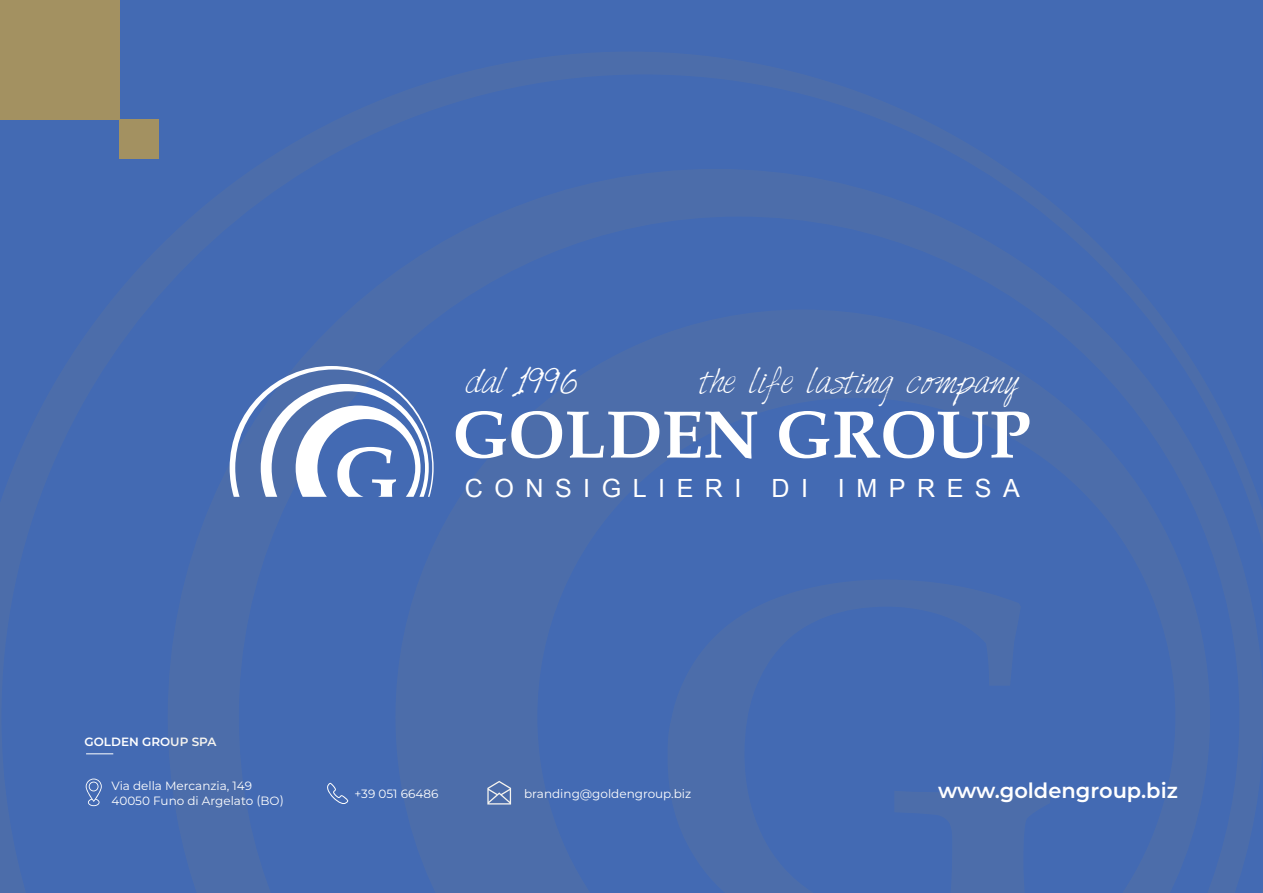
<style>
.page{position:relative;width:1263px;height:893px;background:#436ab3}
.page>*{position:absolute;margin:0;border:0;box-sizing:border-box;transform-origin:0 0}
.t1{font:700 67.35px "Queens Park";color:#fff}
.t2{font:30.15px "Harabara Hand";letter-spacing:-.025em;color:#fff}
.t3{font:25.05px "Arial";letter-spacing:.455em;color:#fff}
.t4{font:600 21px "Montserrat";color:#fff}
.t5{font:12px/14.4px "Montserrat";color:#fff}
.t6{font:600 12px "Montserrat";color:#fff}
</style>
<div class="page">
<svg style="left:230px;top:366px;width:204px;height:131px"></svg>
<div style="left:0;top:0;width:119px;height:119px;background:#a39161"></div>
<div style="left:119px;top:119px;width:40px;height:40px;background:#a39161"></div>
<h2 class="t2" style="left:466px;top:364px;width:112px">dal 1996</h2>
<h2 class="t2" style="left:699px;top:364px;width:321px">the life lasting company</h2>
<h1 class="t1" style="left:453px;top:396px;width:579px">GOLDEN GROUP</h1>
<h3 class="t3" style="left:465px;top:471px;width:557px">CONSIGLIERI DI IMPRESA</h3>
<p class="t6" style="left:85px;top:733px;width:133px">GOLDEN GROUP SPA</p>
<p class="t5" style="left:111px;top:778px;width:174px">Via della Mercanzia, 149<br>40050 Funo di Argelato (BO)</p>
<p class="t5" style="left:355px;top:786px;width:85px">+39 051 66486</p>
<p class="t5" style="left:524px;top:786px;width:169px">branding@goldengroup.biz</p>
<h3 class="t4" style="left:938px;top:776px;width:241px">www.goldengroup.biz</h3>
</div>
